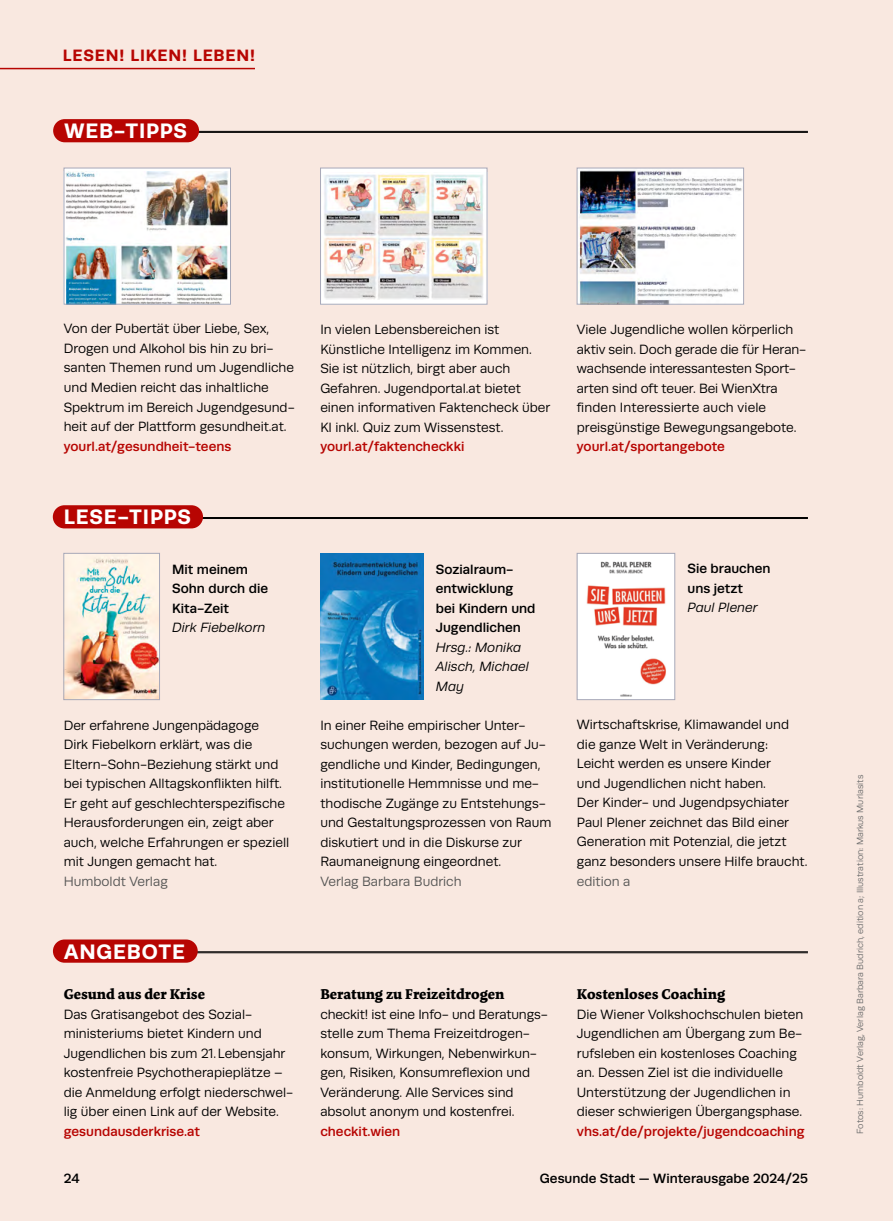
<style>
.page{position:relative;width:893px;height:1221px;background:#fff}
.page>*{position:absolute;margin:0;border:0;box-sizing:border-box;transform-origin:0 0}
.t1{font:700 21px "Runda";letter-spacing:.04em;color:#fff}
.t2{font:700 16.5px "Runda";letter-spacing:.05em;color:#b70502}
.t3{font:700 15px "Dolly Pro";color:#000}
.t4{font:13.5px/19.5px "Runda";color:#000}
.t5{font:500 13.5px "Runda";color:#b70502}
.t6{font:500 13.5px/19.5px "Runda";color:#000}
.t7{font:italic 13.5px/19.5px "Runda";color:#000}
.t8{font:13.5px "Runda";color:#565655}
.t9{font:9px "Runda";color:#6e6e6e}
</style>
<div class="page">
<div style="left:0;top:0;width:893px;height:1220px;background:#f9e8e0"></div>
<hr style="left:64px;top:952px;width:744px;height:1px;background:#000">
<hr style="left:64px;top:951px;width:744px;height:1px;background:#000">
<div style="left:53px;top:939px;width:145px;height:23px;background:#b70502;border-radius:12px"></div>
<hr style="left:83px;top:518px;width:725px;height:1px;background:#000">
<hr style="left:83px;top:517px;width:725px;height:1px;background:#000">
<div style="left:53px;top:505px;width:150px;height:23px;background:#b70502;border-radius:12px"></div>
<div style="left:321px;top:168px;width:166px;height:136px;background:#fff"></div>
<img style="left:324px;top:174px;width:160px;height:126px">
<div style="left:320px;top:168px;width:167px;height:136px;border:1px solid #a7a8b8"></div>
<img style="left:579px;top:170px;width:163px;height:132px">
<div style="left:577px;top:168px;width:167px;height:136px;border:1px solid #a7a8b8"></div>
<img style="left:66px;top:171px;width:163px;height:131px">
<div style="left:64px;top:168px;width:167px;height:136px;border:1px solid #a7a8b8"></div>
<hr style="left:64px;top:132px;width:744px;height:1px;background:#000">
<hr style="left:64px;top:131px;width:744px;height:1px;background:#000">
<div style="left:53px;top:119px;width:146px;height:23px;background:#b70502;border-radius:12px"></div>
<img style="left:66px;top:555px;width:92px;height:142px">
<div style="left:64px;top:553px;width:96px;height:146px;border:1px solid #a7a8b8"></div>
<img style="left:579px;top:555px;width:94px;height:142px">
<div style="left:577px;top:553px;width:98px;height:146px;border:1px solid #a7a8b8"></div>
<img style="left:321px;top:553px;width:103px;height:146px">
<hr style="left:0;top:68px;width:255px;height:1px;background:#b70502">
<p class="t2" style="left:63px;top:45px;width:194px">LESEN! LIKEN! LEBEN!</p>
<h1 class="t1" style="left:64px;top:118px;width:124px">WEB-TIPPS</h1>
<p class="t4" style="left:64px;top:319px;width:233px">Von der Pubertät über Liebe, Sex, Drogen und Alkohol bis hin zu bri&shy;santen Themen rund um Jugendliche und Medien reicht das inhaltliche Spektrum im Bereich Jugendgesund&shy;heit auf der Plattform gesundheit.at.</p>
<p class="t5" style="left:64px;top:438px;width:169px">yourl.at/gesundheit-teens</p>
<h1 class="t1" style="left:64px;top:504px;width:129px">LESE-TIPPS</h1>
<p class="t6" style="left:172px;top:559px;width:97px">Mit meinem<br>Sohn durch die<br>Kita-Zeit</p>
<p class="t7" style="left:172px;top:617px;width:95px">Dirk Fiebelkorn</p>
<p class="t4" style="left:64px;top:715px;width:227px">Der erfahrene Jungenpädagoge<br>Dirk Fiebelkorn erklärt, was die Eltern-Sohn-Beziehung stärkt und bei typischen Alltagskonflikten hilft.<br>Er geht auf geschlechterspezifische Herausforderungen ein, zeigt aber auch, welche Erfahrungen er speziell mit Jungen gemacht hat.</p>
<p class="t8" style="left:64px;top:873px;width:106px">Humboldt Verlag</p>
<h1 class="t1" style="left:64px;top:938px;width:122px">ANGEBOTE</h1>
<p class="t3" style="left:64px;top:984px;width:143px">Gesund aus der Krise</p>
<p class="t4" style="left:64px;top:1004px;width:231px">Das Gratisangebot des Sozial&shy;ministeriums bietet Kindern und Jugendlichen bis zum 21.Lebensjahr kostenfreie Psychotherapieplätze – die Anmeldung erfolgt niederschwel&shy;lig über einen Link auf der Website.</p>
<p class="t5" style="left:64px;top:1123px;width:138px">gesundausderkrise.at</p>
<p class="t4" style="left:320px;top:320px;width:231px">In vielen Lebensbereichen ist Künstliche Intelligenz im Kommen.<br>Sie ist nützlich, birgt aber auch Gefahren. Jugendportal.at bietet einen informativen Faktencheck über KI inkl. Quiz zum Wissenstest.</p>
<p class="t5" style="left:320px;top:438px;width:146px">yourl.at/faktencheckki</p>
<p class="t6" style="left:436px;top:559px;width:101px">Sozialraum&shy;entwicklung bei Kindern und<br>Jugendlichen</p>
<p class="t7" style="left:436px;top:637px;width:95px">Hrsg.: Monika<br>Alisch, Michael<br>May</p>
<p class="t4" style="left:320px;top:715px;width:233px">In einer Reihe empirischer Unter&shy;suchungen werden, bezogen auf Ju&shy;gendliche und Kinder, Bedingungen, institutionelle Hemmnisse und me&shy;thodische Zugänge zu Entstehungs&shy;und Gestaltungsprozessen von Raum diskutiert und in die Diskurse zur Raumaneignung eingeordnet.</p>
<p class="t8" style="left:320px;top:873px;width:143px">Verlag Barbara Budrich</p>
<p class="t3" style="left:320px;top:984px;width:185px">Beratung zu Freizeitdrogen</p>
<p class="t4" style="left:320px;top:1004px;width:227px">checkit! ist eine Info- und Beratungs&shy;stelle zum Thema Freizeitdrogen&shy;konsum, Wirkungen, Nebenwirkun&shy;gen, Risiken, Konsumreflexion und Veränderung. Alle Services sind absolut anonym und kostenfrei.</p>
<p class="t5" style="left:320px;top:1123px;width:81px">checkit.wien</p>
<p class="t4" style="left:577px;top:320px;width:231px">Viele Jugendliche wollen körperlich aktiv sein. Doch gerade die für Heran&shy;wachsende interessantesten Sport&shy;arten sind oft teuer. Bei WienXtra finden Interessierte auch viele preisgünstige Bewegungsangebote.</p>
<p class="t5" style="left:577px;top:439px;width:150px">yourl.at/sportangebote</p>
<p class="t6" style="left:687px;top:559px;width:85px">Sie brauchen uns jetzt</p>
<p class="t7" style="left:687px;top:598px;width:72px">Paul Plener</p>
<p class="t4" style="left:577px;top:715px;width:232px">Wirtschaftskrise, Klimawandel und die ganze Welt in Veränderung:<br>Leicht werden es unsere Kinder<br>und Jugendlichen nicht haben.<br>Der Kinder- und Jugendpsychiater Paul Plener zeichnet das Bild einer Generation mit Potenzial, die jetzt ganz besonders unsere Hilfe braucht.</p>
<p class="t8" style="left:577px;top:873px;width:55px">edition a</p>
<p class="t3" style="left:577px;top:984px;width:150px">Kostenloses Coaching</p>
<p class="t4" style="left:577px;top:1004px;width:228px">Die Wiener Volkshochschulen bieten Jugendlichen am Übergang zum Be&shy;rufsleben ein kostenloses Coaching an. Dessen Ziel ist die individuelle Unterstützung der Jugendlichen in dieser schwierigen Übergangsphase.</p>
<p class="t5" style="left:577px;top:1123px;width:229px">vhs.at/de/projekte/jugendcoaching</p>
<p class="t6" style="left:64px;top:1168px;width:18px">24</p>
<p class="t6" style="left:540px;top:1168px;width:269px">Gesunde Stadt — Winterausgabe 2024/25</p>
<p class="t9" style="left:855px;top:1133px;width:360px;rotate:-90deg">Fotos: Humboldt Verlag, Verlag Barbara Budrich, edition a; Illustration: Markus Murlasits</p>
</div>
